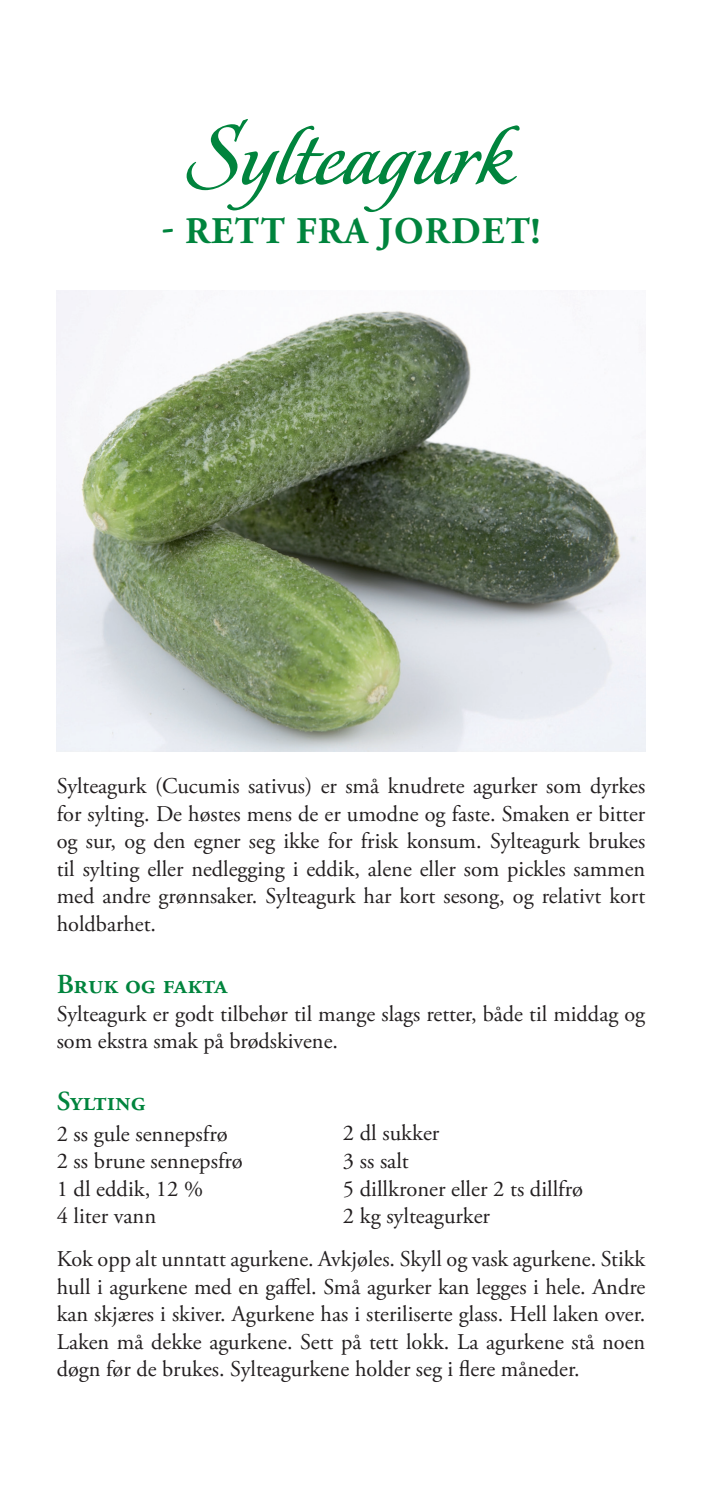
<style>
.page{position:relative;width:702px;height:1489px;background:#fff}
.page>*{position:absolute;margin:0;border:0;box-sizing:border-box;transform-origin:0 0}
.t1{font:90px "Florens";letter-spacing:-.005em;color:#00843d}
.t2{font:700 37.5px "Adobe Garamond Pro";letter-spacing:.035em;color:#00843d}
.t3{font:600 27.5px "Adobe Garamond Pro";color:#00843d}
.t4{font:22.5px/27.5px "Adobe Garamond Pro";color:#231f20}
.s1{font-family:"Florens Flourished"}
</style>
<div class="page">
<img style="left:57px;top:291px;width:588px;height:460px">
<h1 class="t1" style="left:187px;top:115px;width:329px"><span class="s1">S</span>ylteagurk</h1>
<h2 class="t2" style="left:162px;top:209px;width:380px">- RETT FRA JORDET!</h2>
<p class="t4" style="left:57px;top:773px;width:590px;text-align:justify">Sylteagurk (Cucumis sativus) er små knudrete agurker som dyrkes for sylting. De høstes mens de er umodne og faste. Smaken er bitter og sur, og den egner seg ikke for frisk konsum. Sylteagurk brukes til sylting eller nedlegging i eddik, alene eller som pickles sammen med andre grønnsaker. Sylteagurk har kort sesong, og relativt kort holdbarhet.</p>
<p class="t3" style="left:57px;top:968px;width:172px">Bruk og fakta</p>
<p class="t4" style="left:57px;top:1000px;width:590px">Sylteagurk er godt tilbehør til mange slags retter, både til middag og som ekstra smak på brødskivene.</p>
<p class="t3" style="left:57px;top:1085px;width:90px">Sylting</p>
<p class="t4" style="left:57px;top:1120px;width:187px">2 ss gule sennepsfrø<br>2 ss brune sennepsfrø<br>1 dl eddik, 12 %<br>4 liter vann</p>
<p class="t4" style="left:343px;top:1120px;width:242px">2 dl sukker<br>3 ss salt<br>5 dillkroner eller 2 ts dillfrø<br>2 kg sylteagurker</p>
<p class="t4" style="left:57px;top:1245px;width:590px;text-align:justify">Kok opp alt unntatt agurkene. Avkjøles. Skyll og vask agurkene. Stikk hull i agurkene med en gaffel. Små agurker kan legges i hele. Andre kan skjæres i skiver. Agurkene has i steriliserte glass. Hell laken over.<br>Laken må dekke agurkene. Sett på tett lokk. La agurkene stå noen døgn før de brukes. Sylteagurkene holder seg i flere måneder.</p>
</div>
